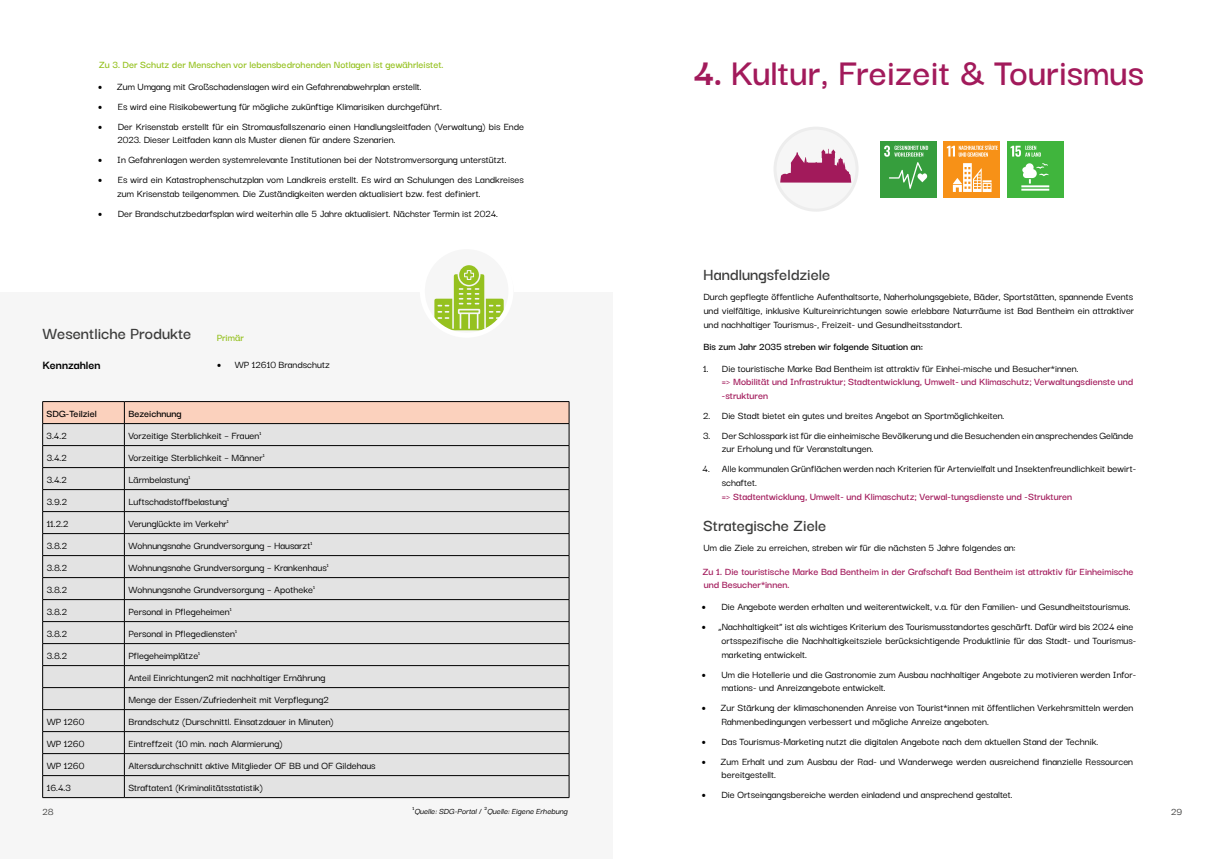
<style>
.page{position:relative;width:1225px;height:859px;background:#fff}
.page>*{position:absolute;margin:0;border:0;box-sizing:border-box;transform-origin:0 0}
.t1{font:600 40px "Darker Grotesque";color:#a21a5b}
.t2{font:600 18px "Darker Grotesque";color:#3c3c3b}
.t3{font:700 13px "Darker Grotesque";color:#000}
.t4{font:500 11px/13.6px "Darker Grotesque";color:#000}
.t5{font:600 11px/13.6px "Darker Grotesque";color:#a21a5b}
.t6{font:600 11px "Darker Grotesque";color:#95c11f}
.t7{font:600 11px "Darker Grotesque";color:#000}
.t8{font:500 11px "Darker Grotesque";color:#3c3c3b}
.t9{font:italic 500 9px "Darker Grotesque";color:#000}
.s1{font-family:"Minion Pro";font-weight:400;font-size:12px}
.s2{font-style:normal}
.s3{font-weight:700}
</style>
<div class="page">
<div style="left:0;top:292px;width:612px;height:567px;background:#f6f6f6"></div>
<hr style="left:43px;top:401px;width:81px;height:1px;background:#000">
<hr style="left:43px;top:797px;width:81px;height:1px;background:#000">
<hr style="left:124px;top:401px;width:445px;height:1px;background:#000">
<hr style="left:124px;top:797px;width:445px;height:1px;background:#000">
<svg style="left:42px;top:402px;width:528px;height:395px;background:#d9d7d5"></svg>
<hr style="left:43px;top:687px;width:81px;height:1px;background:#000">
<hr style="left:124px;top:687px;width:445px;height:1px;background:#000">
<div style="left:420px;top:247px;width:94px;height:93px;background:#f6f6f6;border-radius:50%"></div>
<svg style="left:434px;top:265px;width:70px;height:65px"></svg>
<div style="left:420px;top:244px;width:93px;height:94px;border:5px solid #fff;border-radius:50%"></div>
<div style="left:775px;top:128px;width:82px;height:82px;background:#f6f6f6;border-radius:50%"></div>
<div style="left:773px;top:127px;width:85px;height:85px;border:3px solid #ededed;border-radius:50%"></div>
<svg style="left:780px;top:149px;width:71px;height:34px"></svg>
<div style="left:879px;top:141px;width:57px;height:56px;background:#369e3d"></div>
<svg style="left:884px;top:146px;width:44px;height:43px"></svg>
<div style="left:943px;top:141px;width:57px;height:56px;background:#f79117"></div>
<svg style="left:947px;top:145px;width:51px;height:47px"></svg>
<div style="left:1007px;top:141px;width:57px;height:56px;background:#40b53d"></div>
<svg style="left:1010px;top:146px;width:39px;height:45px"></svg>
<p class="t6" style="left:99px;top:56px;width:346px">Zu 3. Der Schutz der Menschen vor lebensbedrohenden Notlagen ist gewährleistet.</p>
<p class="t4" style="left:98px;top:79px;width:325px"><span class="s1">•</span> Zum Umgang mit Großschadenslagen wird ein Gefahrenabwehrplan erstellt.</p>
<p class="t4" style="left:98px;top:99px;width:345px"><span class="s1">•</span> Es wird eine Risikobewertung für mögliche zukünftige Klimarisiken durchgeführt.</p>
<p class="t4" style="left:117px;top:119px;width:408px;text-indent:-19px"><span class="s1">•</span> Der Krisenstab erstellt für ein Stromausfallszenario einen Handlungsleitfaden (Verwaltung) bis Ende<br>2023. Dieser Leitfaden kann als Muster dienen für andere Szenarien.</p>
<p class="t4" style="left:98px;top:152px;width:410px"><span class="s1">•</span> In Gefahrenlagen werden systemrelevante Institutionen bei der Notstromversorgung unterstützt.</p>
<p class="t4" style="left:117px;top:172px;width:408px;text-indent:-19px"><span class="s1">•</span> Es wird ein Katastrophenschutzplan vom Landkreis erstellt. Es wird an Schulungen des Landkreises zum Krisenstab teilgenommen. Die Zuständigkeiten werden aktualisiert bzw. fest definiert.</p>
<p class="t4" style="left:98px;top:206px;width:402px"><span class="s1">•</span> Der Brandschutzbedarfsplan wird weiterhin alle 5 Jahre aktualisiert. Nächster Termin ist 2024.</p>
<h2 class="t2" style="left:43px;top:320px;width:150px">Wesentliche Produkte</h2>
<p class="t3" style="left:43px;top:355px;width:60px">Kennzahlen</p>
<p class="t6" style="left:217px;top:329px;width:29px">Primär</p>
<p class="t4" style="left:217px;top:357px;width:115px"><span class="s1">•</span> WP 12610 Brandschutz</p>
<p class="t7" style="left:47px;top:406px;width:52px">SDG-Teilziel</p>
<p class="t7" style="left:128px;top:406px;width:55px">Bezeichnung</p>
<p class="t4" style="left:47px;top:428px;width:22px">3.4.2</p>
<p class="t4" style="left:128px;top:428px;width:134px">Vorzeitige Sterblichkeit – Frauen1</p>
<p class="t4" style="left:47px;top:450px;width:22px">3.4.2</p>
<p class="t4" style="left:128px;top:450px;width:138px">Vorzeitige Sterblichkeit – Männer1</p>
<p class="t4" style="left:47px;top:472px;width:22px">3.4.2</p>
<p class="t4" style="left:128px;top:472px;width:63px">Lärmbelastung1</p>
<p class="t4" style="left:47px;top:494px;width:22px">3.9.2</p>
<p class="t4" style="left:128px;top:494px;width:102px">Luftschadstoffbelastung1</p>
<p class="t4" style="left:47px;top:516px;width:23px">11.2.2</p>
<p class="t4" style="left:128px;top:516px;width:102px">Verunglückte im Verkehr1</p>
<p class="t4" style="left:47px;top:538px;width:22px">3.8.2</p>
<p class="t4" style="left:128px;top:538px;width:185px">Wohnungsnahe Grundversorgung – Hausarzt1</p>
<p class="t4" style="left:47px;top:560px;width:22px">3.8.2</p>
<p class="t4" style="left:128px;top:560px;width:202px">Wohnungsnahe Grundversorgung – Krankenhaus1</p>
<p class="t4" style="left:47px;top:582px;width:22px">3.8.2</p>
<p class="t4" style="left:128px;top:582px;width:188px">Wohnungsnahe Grundversorgung – Apotheke1</p>
<p class="t4" style="left:47px;top:604px;width:22px">3.8.2</p>
<p class="t4" style="left:128px;top:604px;width:105px">Personal in Pflegeheimen1</p>
<p class="t4" style="left:47px;top:626px;width:22px">3.8.2</p>
<p class="t4" style="left:128px;top:626px;width:110px">Personal in Pflegediensten1</p>
<p class="t4" style="left:47px;top:648px;width:22px">3.8.2</p>
<p class="t4" style="left:128px;top:644px;width:202px;line-height:22px">Pflegeheimplätze1<br>Anteil Einrichtungen2 mit nachhaltiger Ernährung<br>Menge der Essen/Zufriedenheit mit Verpflegung2</p>
<p class="t4" style="left:47px;top:714px;width:39px">WP 1260</p>
<p class="t4" style="left:128px;top:714px;width:207px">Brandschutz (Durschnittl. Einsatzdauer in Minuten)</p>
<p class="t4" style="left:47px;top:736px;width:39px">WP 1260</p>
<p class="t4" style="left:128px;top:736px;width:155px">Eintreffzeit (10 min. nach Alarmierung)</p>
<p class="t4" style="left:47px;top:758px;width:39px">WP 1260</p>
<p class="t4" style="left:128px;top:758px;width:249px">Altersdurchschnitt aktive Mitglieder OF BB und OF Gildehaus</p>
<p class="t4" style="left:47px;top:780px;width:26px">16.4.3</p>
<p class="t4" style="left:128px;top:780px;width:136px">Straftaten1 (Kriminalitätsstatistik)</p>
<p class="t8" style="left:43px;top:804px;width:13px">28</p>
<p class="t9" style="left:412px;top:804px;width:158px"><sup>1</sup>Quelle:SDG-Portal<span class="s2">/</span> <sup>2</sup> Quelle:Eigene Erhebung</p>
<h1 class="t1" style="left:693px;top:43px;width:452px"><span class="s3">4.</span> Kultur, Freizeit &amp; Tourismus</h1>
<h2 class="t2" style="left:703px;top:261px;width:129px">Handlungsfeldziele</h2>
<p class="t4" style="left:703px;top:289px;width:432px;text-align:justify">Durch gepflegte öffentliche Aufenthaltsorte, Naherholungsgebiete, Bäder, Sportstätten, spannende Events und vielfältige, inklusive Kultureinrichtungen sowie erlebbare Naturräume ist Bad Bentheim ein attraktiver und nachhaltiger Tourismus-, Freizeit- und Gesundheitsstandort.</p>
<p class="t7" style="left:703px;top:338px;width:221px">Bis zum Jahr 2035 streben wir folgende Situation an:</p>
<p class="t4" style="left:703px;top:361px;width:377px">1. Die touristische Marke Bad Bentheim ist attraktiv für Einhei-mische und Besucher*innen.</p>
<p class="t5" style="left:722px;top:374px;width:413px">=&gt; Mobilität und Infrastruktur; Stadtentwicklung, Umwelt- und Klimaschutz; Verwaltungsdienste und -strukturen</p>
<p class="t4" style="left:703px;top:408px;width:303px">2. Die Stadt bietet ein gutes und breites Angebot an Sportmöglichkeiten.</p>
<p class="t4" style="left:722px;top:428px;width:413px;text-indent:-19px">3. Der Schlosspark ist für die einheimische Bevölkerung und die Besuchenden ein ansprechendes Gelände zur Erholung und für Veranstaltungen.</p>
<p class="t4" style="left:722px;top:461px;width:416px;text-indent:-19px">4. Alle kommunalen Grünflächen werden nach Kriterien für Artenvielfalt und Insektenfreundlichkeit bewirt&shy;schaftet.</p>
<p class="t5" style="left:722px;top:489px;width:352px">=&gt; Stadtentwicklung, Umwelt- und Klimaschutz; Verwal-tungsdienste und -Strukturen</p>
<h2 class="t2" style="left:703px;top:512px;width:125px">Strategische Ziele</h2>
<p class="t4" style="left:703px;top:540px;width:314px">Um die Ziele zu erreichen, streben wir für die nächsten 5 Jahre folgendes an:</p>
<p class="t5" style="left:702px;top:564px;width:432px">Zu 1. Die touristische Marke Bad Bentheim in der Grafschaft Bad Bentheim ist attraktiv für Einheimische und Besucher*innen.</p>
<p class="t4" style="left:701px;top:599px;width:430px"><span class="s1">•</span> Die Angebote werden erhalten und weiterentwickelt, v.a. für den Familien- und Gesundheitstourismus.</p>
<p class="t4" style="left:721px;top:619px;width:416px;text-indent:-20px"><span class="s1">•</span> „Nachhaltigkeit“ ist als wichtiges Kriterium des Tourismusstandortes geschärft. Dafür wird bis 2024 eine ortsspezifische die Nachhaltigkeitsziele berücksichtigende Produktlinie für das Stadt- und Tourismus&shy;marketing entwickelt.</p>
<p class="t4" style="left:721px;top:667px;width:416px;text-indent:-20px"><span class="s1">•</span> Um die Hotellerie und die Gastronomie zum Ausbau nachhaltiger Angebote zu motivieren werden Infor&shy;mations- und Anreizangebote entwickelt.</p>
<p class="t4" style="left:721px;top:700px;width:413px;text-indent:-20px"><span class="s1">•</span> Zur Stärkung der klimaschonenden Anreise von Tourist*innen mit öffentlichen Verkehrsmitteln werden<br>Rahmenbedingungen verbessert und mögliche Anreize angeboten.</p>
<p class="t4" style="left:701px;top:734px;width:398px"><span class="s1">•</span> Das Tourismus-Marketing nutzt die digitalen Angebote nach dem aktuellen Stand der Technik.</p>
<p class="t4" style="left:721px;top:754px;width:413px;text-indent:-20px"><span class="s1">•</span> Zum Erhalt und zum Ausbau der Rad- und Wanderwege werden ausreichend finanzielle Ressourcen bereitgestellt.</p>
<p class="t4" style="left:701px;top:787px;width:313px"><span class="s1">•</span> Die Ortseingangsbereiche werden einladend und ansprechend gestaltet.</p>
<p class="t8" style="left:1171px;top:804px;width:13px">29</p>
</div>
